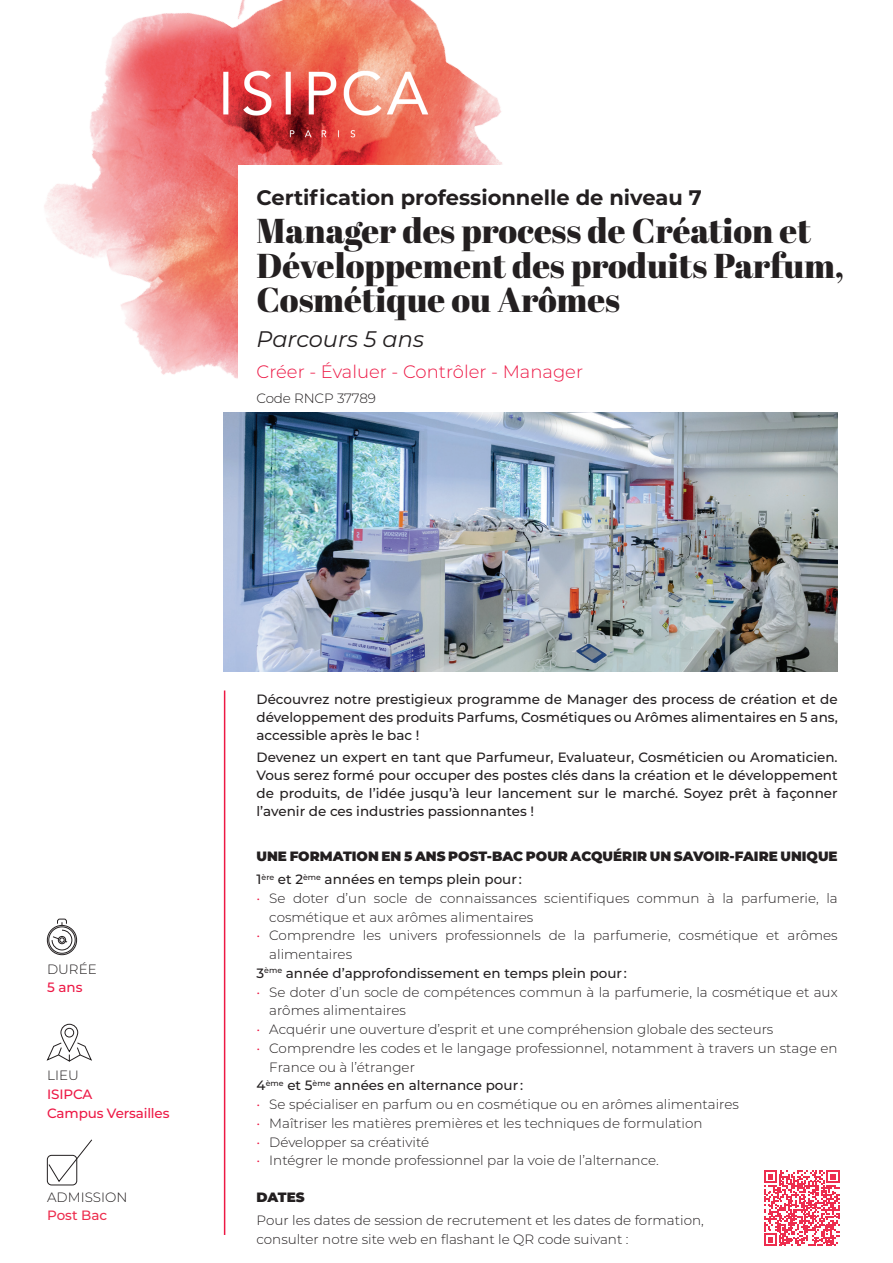
<style>
.page{position:relative;width:893px;height:1263px;background:#fff}
.page>*{position:absolute;margin:0;border:0;box-sizing:border-box;transform-origin:0 0}
.t1{font:34.5px/34.5px "Abril Fatface";color:#231f20}
.t2{font:italic 22.5px "Montserrat";color:#231f20}
.t3{font:700 21px "Montserrat";color:#231f20}
.t4{font:300 18px "Montserrat";color:#ed1845}
.t5{font:300 13.5px/18.8px "Montserrat";color:#231f20}
.t6{font:500 13.5px/18px "Montserrat";color:#231f20;text-align:justify}
.t7{font:900 13.5px/23.1px "Montserrat";color:#231f20}
.t8{font:500 13.5px/18.8px "Montserrat";letter-spacing:-.01em;color:#ed1845}
.t9{font:500 13.5px "Montserrat";color:#ed2d4e}
.s1{font-weight:500}
.s2{color:#ed1845}
</style>
<div class="page">
<img style="left:44px;top:0;width:458px;height:594px">
<div style="left:238px;top:165px;width:600px;height:1051px;background:#fff"></div>
<img style="left:210px;top:56px;width:226px;height:100px">
<hr style="left:224px;top:690px;width:1px;height:545px;background:#ed1844">
<img style="left:224px;top:412px;width:613px;height:260px">
<svg style="left:764px;top:1170px;width:75px;height:76px"></svg>
<svg style="left:47px;top:919px;width:30px;height:36px"></svg>
<svg style="left:47px;top:1024px;width:45px;height:38px"></svg>
<div style="left:47px;top:1155px;width:30px;height:30px;border:1px solid #231f20;border-radius:4px"></div>
<svg style="left:48px;top:1139px;width:44px;height:43px"></svg>
<h3 class="t3" style="left:256px;top:183px;width:447px">Certification professionnelle de niveau 7</h3>
<h1 class="t1" style="left:256px;top:213px;width:589px">Manager des process de Création et<br>Développement des produits Parfum,<br>Cosmétique ou Arômes</h1>
<h2 class="t2" style="left:256px;top:323px;width:169px">Parcours 5 ans</h2>
<h3 class="t4" style="left:256px;top:359px;width:328px">Créer - Évaluer - Contrôler - Manager</h3>
<p class="t5" style="left:256px;top:388px;width:121px">Code RNCP 37789</p>
<p class="t5" style="left:47px;top:959px;width:51px">DURÉE</p>
<p class="t8" style="left:47px;top:978px;width:37px">5 ans</p>
<p class="t5" style="left:47px;top:1065px;width:33px">LIEU</p>
<p class="t8" style="left:47px;top:1084px;width:124px">ISIPCA<br>Campus Versailles</p>
<p class="t5" style="left:47px;top:1187px;width:82px">ADMISSION</p>
<p class="t9" style="left:47px;top:1206px;width:62px">Post Bac</p>
<p class="t6" style="left:257px;top:689px;width:583px">Découvrez notre prestigieux programme de Manager des process de création et de développement des produits Parfums, Cosmétiques ou Arômes alimentaires en 5 ans, accessible après le bac !</p>
<p class="t6" style="left:257px;top:747px;width:583px">Devenez un expert en tant que Parfumeur, Evaluateur, Cosméticien ou Aromaticien.<br>Vous serez formé pour occuper des postes clés dans la création et le développement de produits, de l’idée jusqu’à leur lancement sur le marché. Soyez prêt à façonner l’avenir de ces industries passionnantes !</p>
<p class="t7" style="left:257px;top:844px;width:583px">UNE FORMATION EN 5 ANS POST-BAC POUR ACQUÉRIR UN SAVOIR-FAIRE UNIQUE<br><span class="s1">1</span><sup>ère</sup> <span class="s1">et 2</span><sup>ème</sup> <span class="s1">années en temps plein pour :</span></p>
<p class="t5" style="left:269px;top:888px;width:570px;text-indent:-13px"><span class="s2">•</span> Se doter d’un socle de connaissances scientifiques commun à la parfumerie, la cosmétique et aux arômes alimentaires</p>
<p class="t5" style="left:257px;top:926px;width:583px"><span class="s2">•</span> Comprendre les univers professionnels de la parfumerie, cosmétique et arômes</p>
<p class="t5" style="left:269px;top:944px;width:84px">alimentaires</p>
<p class="t6" style="left:257px;top:963px;width:372px">3<sup>ème</sup> année d’approfondissement en temps plein pour :</p>
<p class="t5" style="left:269px;top:982px;width:570px;text-indent:-13px"><span class="s2">•</span> Se doter d’un socle de compétences commun à la parfumerie, la cosmétique et aux arômes alimentaires</p>
<p class="t5" style="left:257px;top:1019px;width:518px"><span class="s2">•</span> Acquérir une ouverture d’esprit et une compréhension globale des secteurs</p>
<p class="t5" style="left:257px;top:1038px;width:583px"><span class="s2">•</span> Comprendre les codes et le langage professionnel, notamment à travers un stage en</p>
<p class="t5" style="left:269px;top:1057px;width:147px">France ou à l’étranger</p>
<p class="t6" style="left:257px;top:1076px;width:268px">4<sup>ème</sup> et 5<sup>ème</sup> années en alternance pour :</p>
<p class="t5" style="left:257px;top:1094px;width:484px"><span class="s2">•</span> Se spécialiser en parfum ou en cosmétique ou en arômes alimentaires</p>
<p class="t5" style="left:257px;top:1113px;width:448px"><span class="s2">•</span> Maîtriser les matières premières et les techniques de formulation</p>
<p class="t5" style="left:257px;top:1132px;width:174px"><span class="s2">•</span> Développer sa créativité</p>
<p class="t5" style="left:257px;top:1151px;width:404px"><span class="s2">•</span> Intégrer le monde professionnel par la voie de l’alternance.</p>
<p class="t7" style="left:257px;top:1185px;width:50px">DATES</p>
<p class="t5" style="left:257px;top:1210px;width:449px">Pour les dates de session de recrutement et les dates de formation, consulter notre site web en flashant le QR code suivant :</p>
</div>
